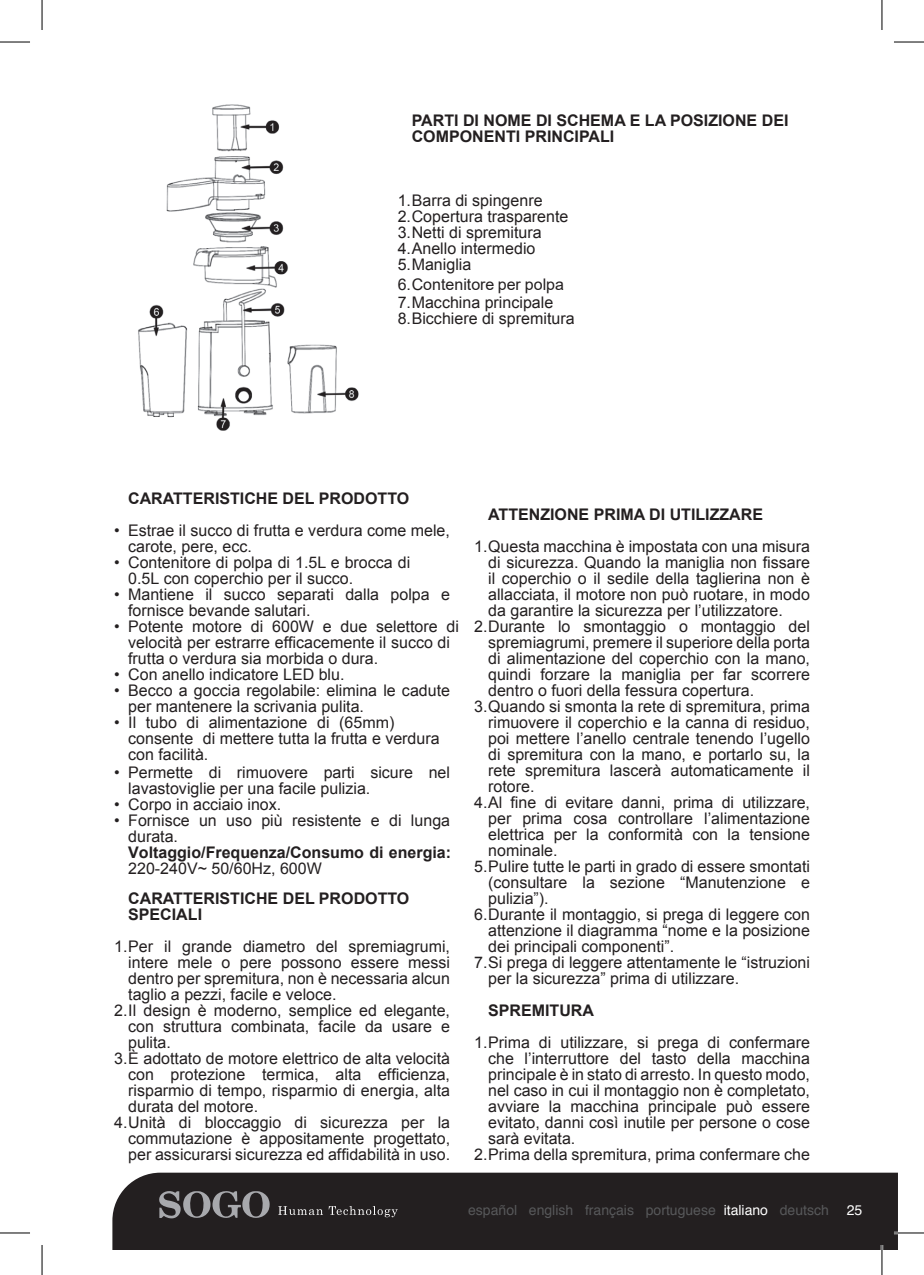
<style>
.page{position:relative;width:924px;height:1275px;background:#fff}
.page>*{position:absolute;margin:0;border:0;box-sizing:border-box;transform-origin:0 0}
.t1{font:16px/16px "Arial";color:#231f20}
.t2{font:700 16px/16px "Arial";color:#231f20}
.t3{font:16px "Arial";color:#231f20}
.t4{font:14px "Helvetica";color:#57585a}
.t5{font:14px "Helvetica";color:#fff}
.s1{font-style:inherit}
.s2{color:#fff}
</style>
<div class="page">
<div style="left:112px;top:1172px;width:785px;height:78px;background:#231f20"></div>
<svg style="left:159px;top:1189px;width:111px;height:29px;background:#565457"></svg>
<svg style="left:278px;top:1206px;width:119px;height:11px"></svg>
<hr style="left:893px;top:1231px;width:30px;height:3px;background:#fff">
<hr style="left:880px;top:1245px;width:2px;height:30px;background:#fff">
<hr style="left:0;top:42px;width:30px;height:1px;background:#000">
<hr style="left:893px;top:42px;width:30px;height:1px;background:#000">
<hr style="left:0;top:1232px;width:30px;height:1px;background:#000">
<hr style="left:893px;top:1232px;width:30px;height:1px;background:#000">
<hr style="left:42px;top:0;width:1px;height:30px;background:#000">
<hr style="left:42px;top:1245px;width:1px;height:30px;background:#000">
<hr style="left:881px;top:0;width:1px;height:30px;background:#000">
<hr style="left:881px;top:1245px;width:1px;height:30px;background:#000">
<img style="left:138px;top:104px;width:221px;height:327px">
<p class="t2" style="left:411px;top:113px;width:378px">PARTI DI NOME DI SCHEMA E LA POSIZIONE DEI<br>COMPONENTI PRINCIPALI</p>
<p class="t1" style="left:397px;top:192px;width:172px">1.Barra di spingenre<br>2.Copertura trasparente<br>3.Netti di spremitura<br>4.Anello intermedio<br>5.Maniglia</p>
<p class="t1" style="left:397px;top:294px;width:178px;text-align:center">Macchina principale<br><span class="s1">8</span>.Bicchiere di spremitura</p>
<p class="t3" style="left:397px;top:274px;width:168px">6<span class="s1">.</span> Contenitore per polpa</p>
<p class="t2" style="left:128px;top:491px;width:282px">CARATTERISTICHE DEL PRODOTTO</p>
<p class="t1" style="left:128px;top:522px;width:323px;text-indent:-14px">• Estrae il succo di frutta e verdura come mele, carote, pere, ecc.</p>
<p class="t1" style="left:128px;top:554px;width:283px;text-indent:-14px">• Contenitore di polpa di <span class="s1">1.5</span>L e brocca di<br><span class="s1">0.5</span>L con coperchio per il succo.</p>
<p class="t1" style="left:128px;top:586px;width:323px;text-indent:-14px">• Mantiene il succo separati dalla polpa e fornisce bevande salutari.</p>
<p class="t1" style="left:128px;top:618px;width:332px;text-indent:-14px">• Potente motore di 600W e due selettore di velocità per estrarre efficacemente il succo di frutta o verdura sia morbida o dura.</p>
<p class="t1" style="left:114px;top:666px;width:232px">• Con anello indicatore LED blu.</p>
<p class="t1" style="left:128px;top:682px;width:323px;text-indent:-14px">• Becco a goccia regolabile: elimina le cadute per mantenere la scrivania pulita.</p>
<p class="t1" style="left:128px;top:714px;width:313px;text-indent:-14px">• Il tubo di alimentazione di <span class="s1">(65mm) </span>consente di mettere tutta la frutta e verdura con facilità.</p>
<p class="t1" style="left:128px;top:764px;width:323px;text-indent:-14px">• Permette di rimuovere parti sicure nel lavastoviglie per una facile pulizia.</p>
<p class="t1" style="left:114px;top:796px;width:168px">• Corpo in acciaio inox.</p>
<p class="t1" style="left:128px;top:812px;width:323px;text-indent:-14px">• Fornisce un uso più resistente e di lunga durata.</p>
<p class="t2" style="left:128px;top:845px;width:324px">Voltaggio/Frequenza/Consumo di energia:</p>
<p class="t1" style="left:128px;top:860px;width:195px">220-240V~ 50/60Hz, 600W</p>
<p class="t2" style="left:128px;top:891px;width:282px">CARATTERISTICHE DEL PRODOTTO<br>SPECIALI</p>
<p class="t1" style="left:128px;top:938px;width:323px;text-align:justify;text-indent:-14px">1.Per il grande diametro del spremiagrumi, intere mele o pere possono essere messi dentro per spremitura, non è necessaria alcun taglio a pezzi, facile e veloce.</p>
<p class="t1" style="left:114px;top:1002px;width:337px">2. Il design è moderno, semplice ed elegante,</p>
<p class="t1" style="left:128px;top:1018px;width:323px">con struttura combinata, facile da usare e</p>
<p class="t1" style="left:128px;top:1034px;width:44px">pulita.</p>
<p class="t1" style="left:114px;top:1050px;width:337px">3.È adottato de motore elettrico de alta velocità</p>
<p class="t1" style="left:128px;top:1066px;width:323px">con protezione termica, alta efficienza,</p>
<p class="t1" style="left:128px;top:1082px;width:323px">risparmio di tempo, risparmio di energia, alta</p>
<p class="t1" style="left:128px;top:1098px;width:131px">durata del motore.</p>
<p class="t1" style="left:128px;top:1114px;width:323px;text-align:justify;text-indent:-14px">4. Unità di bloccaggio di sicurezza per la commutazione è appositamente progettato, per assicurarsi sicurezza ed affidabilità in uso.</p>
<p class="t2" style="left:488px;top:507px;width:276px">ATTENZIONE PRIMA DI UTILIZZARE</p>
<p class="t1" style="left:474px;top:538px;width:337px">1.Questa macchina è impostata con una misura</p>
<p class="t1" style="left:488px;top:554px;width:323px">di sicurezza. Quando la maniglia non fissare</p>
<p class="t1" style="left:488px;top:570px;width:323px">il coperchio o il sedile della taglierina non è</p>
<p class="t1" style="left:488px;top:586px;width:323px">allacciata, il motore non può ruotare, in modo</p>
<p class="t1" style="left:488px;top:602px;width:296px">da garantire la sicurezza per l’utilizzatore.</p>
<p class="t1" style="left:474px;top:618px;width:337px">2.Durante lo smontaggio o montaggio del</p>
<p class="t1" style="left:488px;top:634px;width:323px">spremiagrumi, premere il superiore della porta</p>
<p class="t1" style="left:488px;top:650px;width:323px">di alimentazione del coperchio con la mano,</p>
<p class="t1" style="left:488px;top:666px;width:323px">quindi forzare la maniglia per far scorrere</p>
<p class="t1" style="left:488px;top:682px;width:267px">dentro o fuori della fessura copertura.</p>
<p class="t1" style="left:474px;top:698px;width:337px">3.Quando si smonta la rete di spremitura, prima</p>
<p class="t1" style="left:488px;top:714px;width:323px">rimuovere il coperchio e la canna di residuo,</p>
<p class="t1" style="left:488px;top:730px;width:323px">poi mettere l’anello centrale tenendo l’ugello</p>
<p class="t1" style="left:488px;top:746px;width:323px">di spremitura con la mano, e portarlo su, la</p>
<p class="t1" style="left:488px;top:762px;width:323px">rete spremitura lascerà automaticamente il</p>
<p class="t1" style="left:488px;top:778px;width:48px">rotore.</p>
<p class="t1" style="left:474px;top:794px;width:337px">4. Al fine di evitare danni, prima di utilizzare,</p>
<p class="t1" style="left:488px;top:810px;width:323px">per prima cosa controllare l’alimentazione</p>
<p class="t1" style="left:488px;top:826px;width:323px">elettrica per la conformità con la tensione</p>
<p class="t1" style="left:488px;top:842px;width:71px">nominale.</p>
<p class="t1" style="left:474px;top:858px;width:337px">5.Pulire tutte le parti in grado di essere smontati</p>
<p class="t1" style="left:488px;top:874px;width:323px">(consultare la sezione “Manutenzione e</p>
<p class="t1" style="left:488px;top:890px;width:62px">pulizia”).</p>
<p class="t1" style="left:474px;top:906px;width:337px">6.Durante il montaggio, si prega di leggere con</p>
<p class="t1" style="left:488px;top:922px;width:323px">attenzione il diagramma “nome e la posizione</p>
<p class="t1" style="left:488px;top:938px;width:187px">dei principali componenti”.</p>
<p class="t1" style="left:474px;top:954px;width:337px">7.Si prega di leggere attentamente le “istruzioni</p>
<p class="t1" style="left:488px;top:970px;width:252px">per la sicurezza” prima di utilizzare.</p>
<p class="t2" style="left:488px;top:1003px;width:107px">SPREMITURA</p>
<p class="t1" style="left:474px;top:1034px;width:337px">1.Prima di utilizzare, si prega di confermare</p>
<p class="t1" style="left:488px;top:1050px;width:323px">che l’interruttore del tasto della macchina</p>
<p class="t1" style="left:488px;top:1066px;width:323px">principale è in stato di arresto. In questo modo,</p>
<p class="t1" style="left:488px;top:1082px;width:323px">nel caso in cui il montaggio non è completato,</p>
<p class="t1" style="left:488px;top:1098px;width:323px">avviare la macchina principale può essere</p>
<p class="t1" style="left:488px;top:1114px;width:323px">evitato, danni così inutile per persone o cose</p>
<p class="t1" style="left:488px;top:1130px;width:89px">sarà evitata.</p>
<p class="t1" style="left:474px;top:1146px;width:337px">2.Prima della spremitura, prima confermare che</p>
<p class="t4" style="left:468px;top:1199px;width:362px">español english français portuguese <span class="s2">italiano</span> deutsch</p>
<p class="t5" style="left:846px;top:1199px;width:17px">25</p>
</div>
